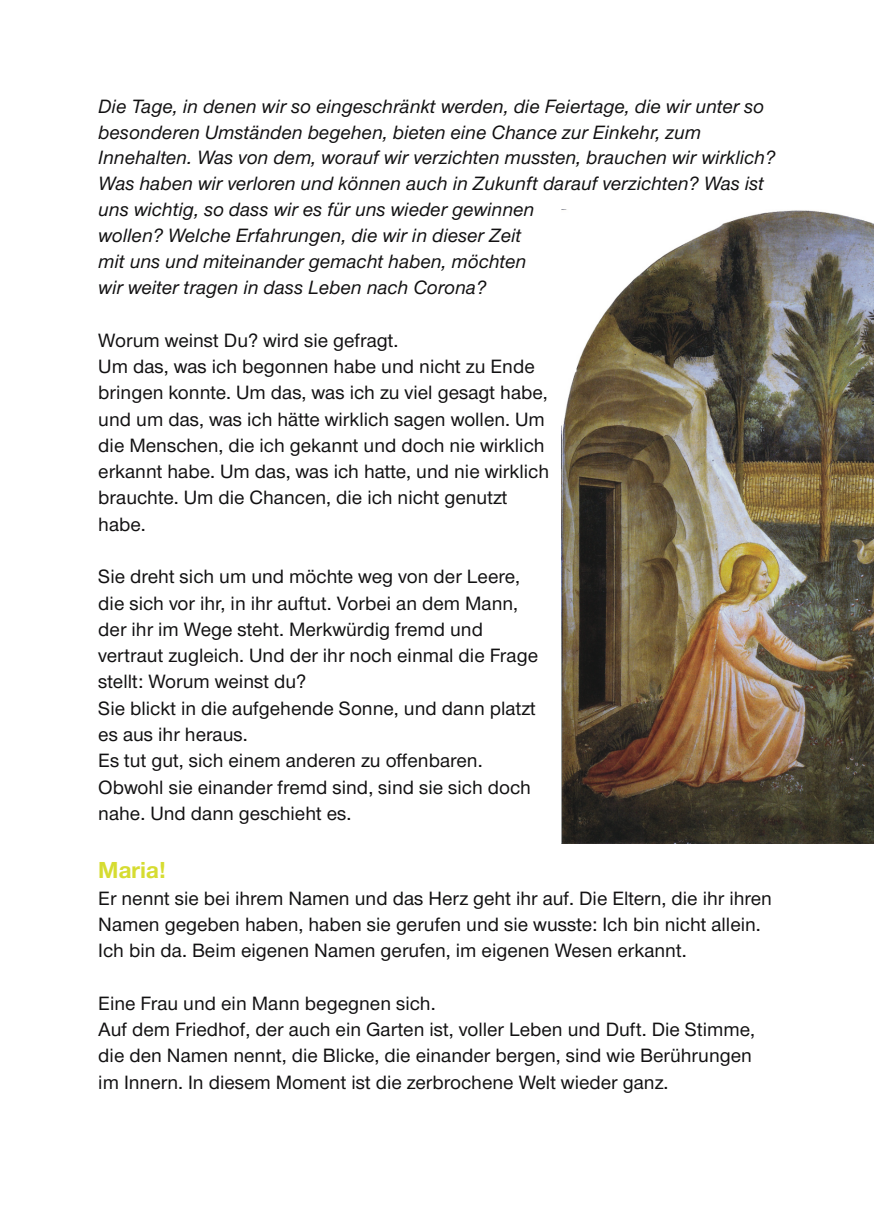
<style>
.page{position:relative;width:874px;height:1225px;background:#fff}
.page>*{position:absolute;margin:0;border:0;box-sizing:border-box;transform-origin:0 0}
.t1{font:700 24px "Nordelbica";color:#d6dc31}
.t2{font:500 20px/26.2px "Nordelbica";color:#121112}
.t3{font:italic 500 20px/26px "Nordelbica";color:#121112}
</style>
<div class="page">
<img style="left:561px;top:209px;width:312px;height:635px">
<p class="t3" style="left:98px;top:95px;width:678px">Die Tage, in denen wir so eingeschränkt werden, die Feiertage, die wir unter so besonderen Umständen begehen, bieten eine Chance zur Einkehr, zum Innehalten. Was von dem, worauf wir verzichten mussten, brauchen wir wirklich?<br>Was haben wir verloren und können auch in Zukunft darauf verzichten? Was ist uns wichtig, so dass wir es für uns wieder gewinnen<br>wollen? Welche Erfahrungen, die wir in dieser Zeit<br>mit uns und miteinander gemacht haben, möchten<br>wir weiter tragen in dass Leben nach Corona?</p>
<p class="t2" style="left:98px;top:329px;width:452px">Worum weinst Du? wird sie gefragt.<br>Um das, was ich begonnen habe und nicht zu Ende bringen konnte. Um das, was ich zu viel gesagt habe, und um das, was ich hätte wirklich sagen wollen. Um die Menschen, die ich gekannt und doch nie wirklich erkannt habe. Um das, was ich hatte, und nie wirklich brauchte. Um die Chancen, die ich nicht genutzt habe.</p>
<p class="t2" style="left:98px;top:566px;width:441px">Sie dreht sich um und möchte weg von der Leere, die sich vor ihr, in ihr auftut. Vorbei an dem Mann, der ihr im Wege steht. Merkwürdig fremd und vertraut zugleich. Und der ihr noch einmal die Frage stellt: Worum weinst du?<br>Sie blickt in die aufgehende Sonne, und dann platzt es aus ihr heraus.<br>Es tut gut, sich einem anderen zu offenbaren.<br>Obwohl sie einander fremd sind, sind sie sich doch nahe. Und dann geschieht es.</p>
<p class="t1" style="left:98px;top:862px;width:69px">Maria!</p>
<p class="t2" style="left:98px;top:887px;width:675px">Er nennt sie bei ihrem Namen und das Herz geht ihr auf. Die Eltern, die ihr ihren<br>Namen gegeben haben, haben sie gerufen und sie wusste: Ich bin nicht allein.<br>Ich bin da. Beim eigenen Namen gerufen, im eigenen Wesen erkannt.</p>
<p class="t2" style="left:98px;top:992px;width:658px">Eine Frau und ein Mann begegnen sich.<br>Auf dem Friedhof, der auch ein Garten ist, voller Leben und Duft. Die Stimme, die den Namen nennt, die Blicke, die einander bergen, sind wie Berührungen im Innern. In diesem Moment ist die zerbrochene Welt wieder ganz.</p>
</div>
